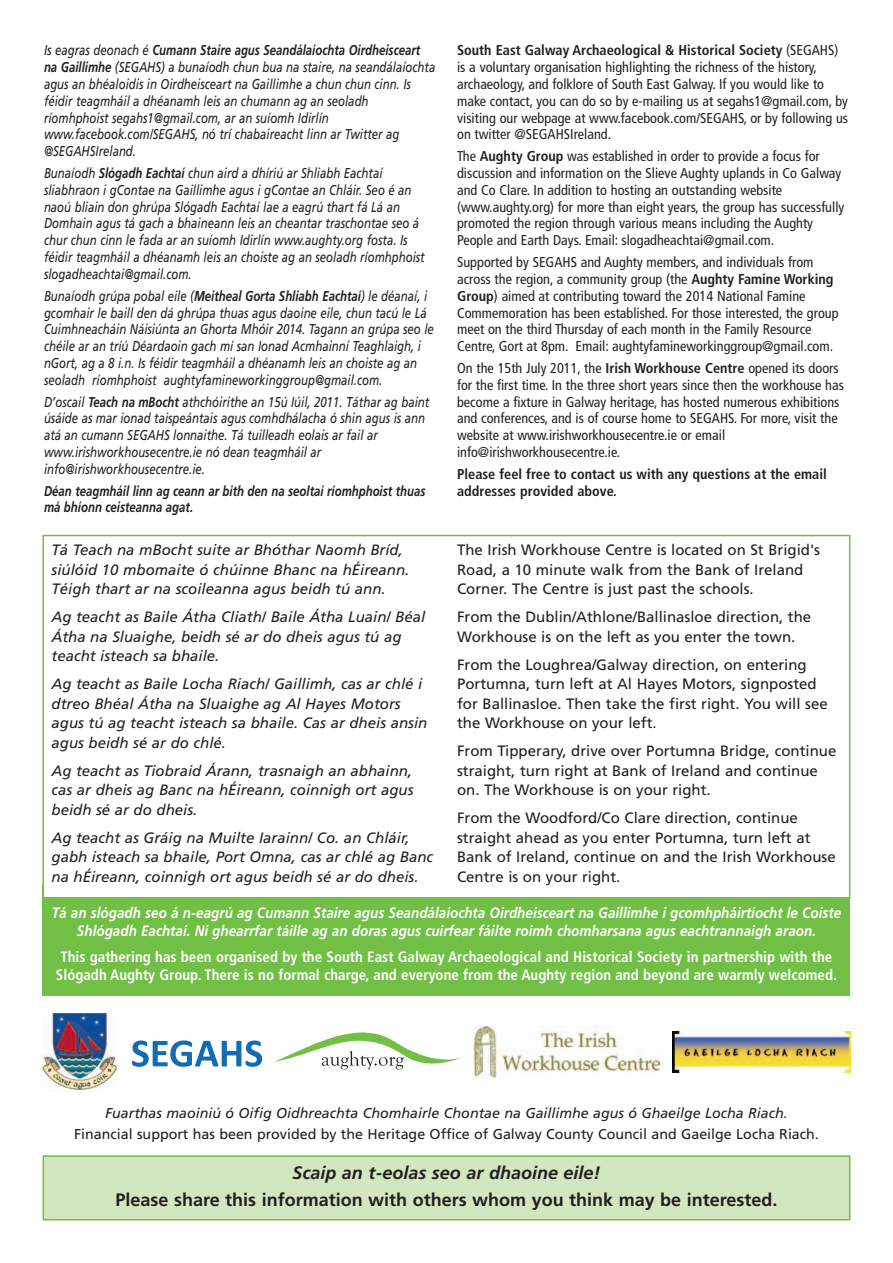
<style>
.page{position:relative;width:893px;height:1263px;background:#fff}
.page>*{position:absolute;margin:0;border:0;box-sizing:border-box;transform-origin:0 0}
.t1{font:700 18px "Frutiger LT";color:#231f20}
.t2{font:italic 700 18px "Frutiger LT";color:#231f20}
.t3{font:15px/19.5px "Frutiger LT";color:#231f20}
.t4{font:italic 15px/19.5px "Frutiger LT";color:#231f20}
.t5{font:italic 700 15px/18px "Frutiger LT";color:#fff;text-align:center;scale:.9 1}
.t6{font:700 condensed 15px/18px "Frutiger LT";color:#fff;text-align:center}
.t7{font:italic 14.25px/17px "Frutiger LT";color:#231f20;scale:.8 1}
.t8{font:condensed 14.25px/17px "Frutiger LT";color:#231f20}
.t9{font:14.25px "Frutiger LT";color:#231f20}
.t10{font:italic 14.25px "Frutiger LT";color:#231f20}
.t11{font:italic 700 14.25px/17px "Frutiger LT";color:#231f20;scale:.8 1}
.t12{font:700 condensed 14.25px/17px "Frutiger LT";color:#231f20}
.s1{font-weight:700}
</style>
<div class="page">
<div style="left:43px;top:885px;width:807px;height:110px;background:#71bf44"></div>
<div style="left:44px;top:1157px;width:805px;height:62px;background:#d2e7c0"></div>
<div style="left:43px;top:1155px;width:807px;height:65px;border:2px solid #71bf44"></div>
<div style="left:44px;top:536px;width:805px;height:361px;background:#fff"></div>
<div style="left:43px;top:535px;width:807px;height:363px;border:2px solid #71bf44"></div>
<svg style="left:275px;top:1032px;width:187px;height:37px"></svg>
<img style="left:673px;top:1031px;width:177px;height:41px">
<img style="left:43px;top:1013px;width:74px;height:79px">
<svg style="left:132px;top:1040px;width:130px;height:27px"></svg>
<img style="left:473px;top:1025px;width:189px;height:53px">
<p class="t7" style="left:44px;top:42px;width:491px">Is eagras deonach é <span class="s1">Cumann Staire agus Seandálaíochta Oirdheisceart na Gaillimhe</span> (SEGAHS) a bunaíodh chun bua na staire, na seandálaíochta agus an bhéaloidis in Oirdheisceart na Gaillimhe a chun chun cinn. Is féidir teagmháil a dhéanamh leis an chumann ag an seoladh ríomhphoist segahs1@gmail.com, ar an suíomh Idirlín www.facebook.com/SEGAHS, nó trí chabaireacht linn ar Twitter ag @SEGAHSIreland.</p>
<p class="t7" style="left:44px;top:165px;width:477px">Bunaíodh <span class="s1">Slógadh Eachtaí</span> chun aird a dhíriú ar Shliabh Eachtaí sliabhraon i gContae na Gaillimhe agus i gContae an Chláir. Seo é an naoú bliain don ghrúpa Slógadh Eachtaí lae a eagrú thart fá Lá an Domhain agus tá gach a bhaineann leis an cheantar traschontae seo á chur chun cinn le fada ar an suíomh Idirlín www.aughty.org fosta. Is féidir teagmháil a dhéanamh leis an choiste ag an seoladh ríomhphoist slogadheachtai@gmail.com.</p>
<p class="t7" style="left:44px;top:288px;width:489px">Bunaíodh grúpa pobal eile (<span class="s1">Meitheal Gorta Shliabh Eachtaí</span>) le déanaí, i gcomhair le baill den dá ghrúpa thuas agus daoine eile, chun tacú le Lá Cuimhneacháin Náisiúnta an Ghorta Mhóir 2014. Tagann an grúpa seo le chéile ar an tríú Déardaoin gach mí san Ionad Acmhainní Teaghlaigh, i nGort, ag a 8 i.n. Is féidir teagmháil a dhéanamh leis an choiste ag an seoladh ríomhphoist aughtyfamineworkinggroup@gmail.com.</p>
<p class="t7" style="left:44px;top:394px;width:483px">D’oscail <span class="s1">Teach na mBocht</span> athchóirithe an 15ú Iúil, 2011. Táthar ag baint úsáide as mar ionad taispeántais agus comhdhálacha ó shin agus is ann atá an cumann SEGAHS lonnaithe. Tá tuilleadh eolais ar fail ar www.irishworkhousecentre.ie nó dean teagmháil ar info@irishworkhousecentre.ie.</p>
<p class="t11" style="left:44px;top:483px;width:478px">Déan teagmháil linn ag ceann ar bith den na seoltaí ríomhphoist thuas má bhíonn ceisteanna agat.</p>
<p class="t4" style="left:52px;top:541px;width:359px">Tá Teach na mBocht suite ar Bhóthar Naomh Bríd, siúlóid 10 mbomaite ó chúinne Bhanc na hÉireann.<br>Téigh thart ar na scoileanna agus beidh tú ann.</p>
<p class="t4" style="left:52px;top:608px;width:375px">Ag teacht as Baile Átha Cliath/ Baile Átha Luain/ Béal<br>Átha na Sluaighe, beidh sé ar do dheis agus tú ag teacht isteach sa bhaile.</p>
<p class="t4" style="left:52px;top:675px;width:377px">Ag teacht as Baile Locha Riach/ Gaillimh, cas ar chlé i dtreo Bhéal Átha na Sluaighe ag Al Hayes Motors agus tú ag teacht isteach sa bhaile. Cas ar dheis ansin agus beidh sé ar do chlé.</p>
<p class="t4" style="left:52px;top:761px;width:363px;text-align:justify">Ag teacht as Tiobraid Árann, trasnaigh an abhainn, cas ar dheis ag Banc na hÉireann, coinnigh ort agus beidh sé ar do dheis.</p>
<p class="t4" style="left:52px;top:828px;width:383px">Ag teacht as Gráig na Muilte Iarainn/ Co. an Chláir, gabh isteach sa bhaile, Port Omna, cas ar chlé ag Banc na hÉireann, coinnigh ort agus beidh sé ar do dheis.</p>
<p class="t8" style="left:457px;top:42px;width:393px"><span class="s1">South East Galway Archaeological &amp; Historical Society</span> (SEGAHS) is a voluntary organisation highlighting the richness of the history, archaeology, and folklore of South East Galway. If you would like to make contact, you can do so by e-mailing us at segahs1@gmail.com, by visiting our webpage at www.facebook.com/SEGAHS, or by following us on twitter @SEGAHSIreland.</p>
<p class="t8" style="left:457px;top:148px;width:389px">The <span class="s1">Aughty Group</span> was established in order to provide a focus for discussion and information on the Slieve Aughty uplands in Co Galway and Co Clare. In addition to hosting an outstanding website (www.aughty.org) for more than eight years, the group has successfully promoted the region through various means including the Aughty People and Earth Days. Email: slogadheachtai@gmail.com.</p>
<p class="t8" style="left:457px;top:254px;width:383px">Supported by SEGAHS and Aughty members, and individuals from across the region, a community group (the <span class="s1">Aughty Famine Working Group</span>) aimed at contributing toward the 2014 National Famine Commemoration has been established. For those interested, the group meet on the third Thursday of each month in the Family Resource Centre, Gort at 8pm. Email: aughtyfamineworkinggroup@gmail.com.</p>
<p class="t8" style="left:457px;top:360px;width:388px">On the 15th July 2011, the <span class="s1">Irish Workhouse Centre</span> opened its doors for the first time. In the three short years since then the workhouse has become a fixture in Galway heritage, has hosted numerous exhibitions and conferences, and is of course home to SEGAHS. For more, visit the website at www.irishworkhousecentre.ie or email info@irishworkhousecentre.ie.</p>
<p class="t12" style="left:457px;top:466px;width:371px">Please feel free to contact us with any questions at the email addresses provided above.</p>
<p class="t3" style="left:457px;top:541px;width:364px">The Irish Workhouse Centre is located on St Brigid's<br>Road, a 10 minute walk from the Bank of Ireland<br>Corner. The Centre is just past the schools.</p>
<p class="t3" style="left:457px;top:608px;width:356px">From the Dublin/Athlone/Ballinasloe direction, the<br>Workhouse is on the left as you enter the town.</p>
<p class="t3" style="left:457px;top:656px;width:372px">From the Loughrea/Galway direction, on entering Portumna, turn left at Al Hayes Motors, signposted for Ballinasloe. Then take the first right. You will see the Workhouse on your left.</p>
<p class="t3" style="left:457px;top:742px;width:381px">From Tipperary, drive over Portumna Bridge, continue straight, turn right at Bank of Ireland and continue on. The Workhouse is on your right.</p>
<p class="t3" style="left:457px;top:809px;width:380px">From the Woodford/Co Clare direction, continue straight ahead as you enter Portumna, turn left at Bank of Ireland, continue on and the Irish Workhouse Centre is on your right.</p>
<p class="t5" style="left:52px;top:905px;width:879px">Tá an slógadh seo á n-eagrú ag Cumann Staire agus Seandálaíochta Oirdheisceart na Gaillimhe i gcomhpháirtíocht le Coiste<br>Shlógadh Eachtaí. Ní ghearrfar táille ag an doras agus cuirfear fáilte roimh chomharsana agus eachtrannaigh araon.</p>
<p class="t6" style="left:56px;top:949px;width:783px">This gathering has been organised by the South East Galway Archaeological and Historical Society in partnership with the<br>Slógadh Aughty Group. There is no formal charge, and everyone from the Aughty region and beyond are warmly welcomed.</p>
<p class="t10" style="left:105px;top:1106px;width:684px">Fuarthas maoiniú ó Oifig Oidhreachta Chomhairle Chontae na Gaillimhe agus ó Ghaeilge Locha Riach.</p>
<p class="t9" style="left:74px;top:1128px;width:746px">Financial support has been provided by the Heritage Office of Galway County Council and Gaeilge Locha Riach.</p>
<p class="t2" style="left:292px;top:1166px;width:310px">Scaip an t-eolas seo ar dhaoine eile!</p>
<p class="t1" style="left:116px;top:1193px;width:663px">Please share this information with others whom you think may be interested.</p>
</div>
